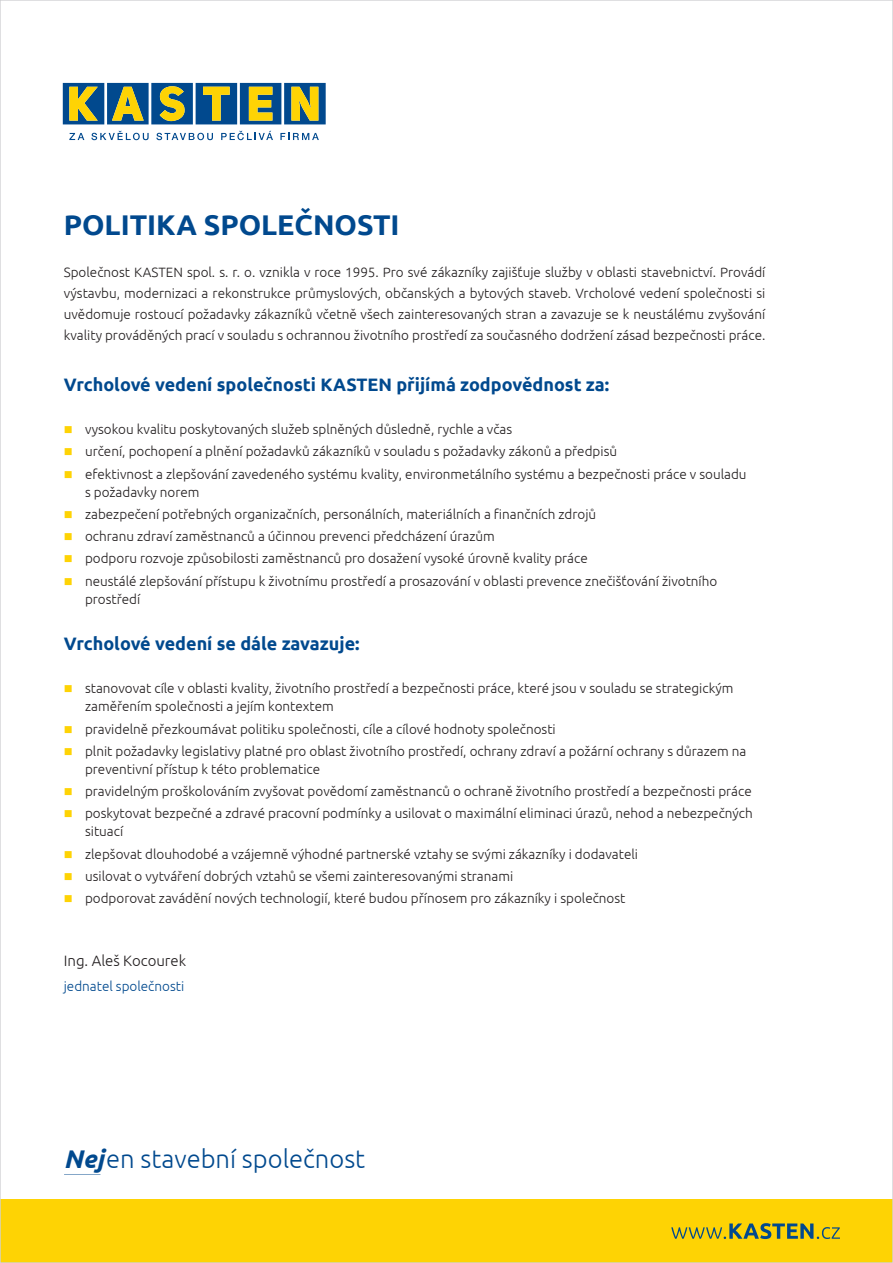
<style>
.page{position:relative;width:893px;height:1263px;background:#fff}
.page>*{position:absolute;margin:0;border:0;box-sizing:border-box;transform-origin:0 0}
.t1{font:700 28.5px "Ubuntu";color:#01498e}
.t2{font:300 25.5px "Ubuntu";color:#01498e}
.t3{font:700 18px "Ubuntu";color:#01498e}
.t4{font:300 15px "Ubuntu";color:#231f20}
.t5{font:300 13.5px/22.2px "Ubuntu";color:#231f20}
.t6{font:300 13.5px "Ubuntu";color:#01498e}
.s1{font-weight:700;font-style:italic}
</style>
<div class="page">
<hr style="left:64px;top:1174px;width:37px;height:1px;background:#01498e">
<div style="left:0;top:1199px;width:893px;height:64px;background:#fed304"></div>
<svg style="left:671px;top:1223px;width:169px;height:16px"></svg>
<svg style="left:69px;top:133px;width:15px;height:7px"></svg>
<svg style="left:91px;top:131px;width:58px;height:9px"></svg>
<svg style="left:156px;top:133px;width:57px;height:7px"></svg>
<svg style="left:221px;top:131px;width:52px;height:9px"></svg>
<svg style="left:280px;top:133px;width:39px;height:7px"></svg>
<svg style="left:63px;top:83px;width:263px;height:41px"></svg>
<h1 class="t1" style="left:64px;top:207px;width:337px">POLITIKA SPOLEČNOSTI</h1>
<p class="t5" style="left:64px;top:261px;width:703px;line-height:21px;text-align:justify">Společnost KASTEN spol. s. r. o. vznikla v roce 1995. Pro své zákazníky zajišťuje služby v oblasti stavebnictví. Provádí výstavbu, modernizaci a rekonstrukce průmyslových, občanských a bytových staveb. Vrcholové vedení společnosti si uvědomuje rostoucí požadavky zákazníků včetně všech zainteresovaných stran a zavazuje se k neustálému zvyšování kvality prováděných prací v souladu s ochrannou životního prostředí za současného dodržení zásad bezpečnosti práce.</p>
<h3 class="t3" style="left:64px;top:373px;width:547px">Vrcholové vedení společnosti KASTEN přijímá zodpovědnost za:</h3>
<p class="t5" style="left:85px;top:418px;width:663px">vysokou kvalitu poskytovaných služeb splněných důsledně, rychle a včas<br>určení, pochopení a plnění požadavků zákazníků v souladu s požadavky zákonů a předpisů<br>efektivnost a zlepšování zavedeného systému kvality, environmetálního systému a bezpečnosti práce v souladu</p>
<p class="t5" style="left:85px;top:480px;width:634px">s požadavky norem<br>zabezpečení potřebných organizačních, personálních, materiálních a finančních zdrojů<br>ochranu zdraví zaměstnanců a účinnou prevenci předcházení úrazům<br>podporu rozvoje způsobilosti zaměstnanců pro dosažení vysoké úrovně kvality práce<br>neustálé zlepšování přístupu k životnímu prostředí a prosazování v oblasti prevence znečišťování životního</p>
<p class="t5" style="left:85px;top:587px;width:57px">prostředí</p>
<h3 class="t3" style="left:64px;top:632px;width:297px">Vrcholové vedení se dále zavazuje:</h3>
<p class="t5" style="left:85px;top:679px;width:650px;line-height:18px">stanovovat cíle v oblasti kvality, životního prostředí a bezpečnosti práce, které jsou v souladu se strategickým zaměřením společnosti a jejím kontextem</p>
<p class="t5" style="left:85px;top:717px;width:663px">pravidelně přezkoumávat politiku společnosti, cíle a cílové hodnoty společnosti<br>plnit požadavky legislativy platné pro oblast životního prostředí, ochrany zdraví a požární ochrany s důrazem na</p>
<p class="t5" style="left:85px;top:758px;width:669px">preventivní přístup k této problematice<br>pravidelným proškolováním zvyšovat povědomí zaměstnanců o ochraně životního prostředí a bezpečnosti práce poskytovat bezpečné a zdravé pracovní podmínky a usilovat o maximální eliminaci úrazů, nehod a nebezpečných</p>
<p class="t5" style="left:85px;top:820px;width:554px">situací<br>zlepšovat dlouhodobé a vzájemně výhodné partnerské vztahy se svými zákazníky i dodavateli usilovat o vytváření dobrých vztahů se všemi zainteresovanými stranami<br>podporovat zavádění nových technologií, které budou přínosem pro zákazníky i společnost</p>
<p class="t4" style="left:64px;top:951px;width:124px">Ing. Aleš Kocourek</p>
<p class="t6" style="left:64px;top:978px;width:122px">jednatel společnosti</p>
<h2 class="t2" style="left:64px;top:1143px;width:303px"><span class="s1">Nej</span>en stavební společnost</h2>
</div>
